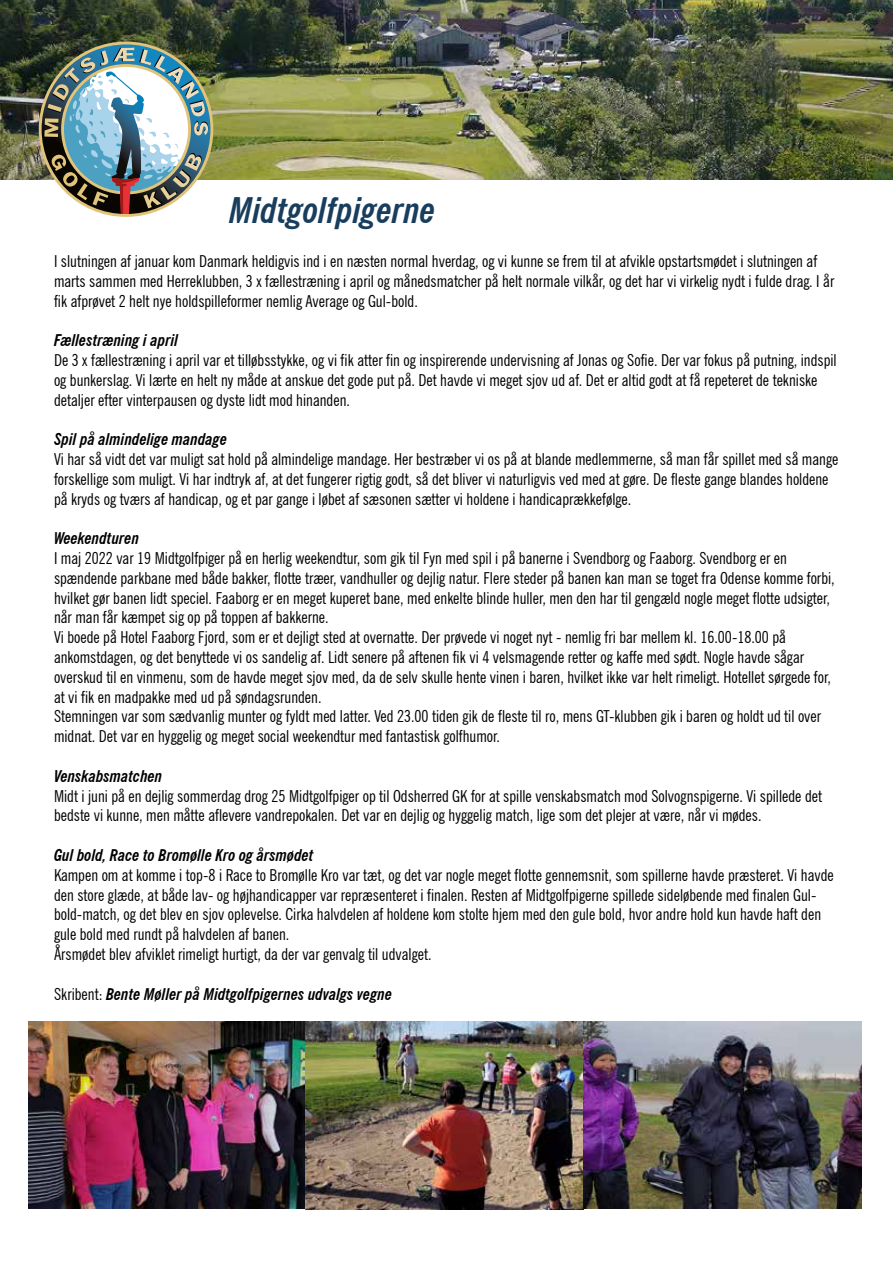
<style>
.page{position:relative;width:893px;height:1263px;background:#fff}
.page>*{position:absolute;margin:0;border:0;box-sizing:border-box;transform-origin:0 0}
.t1{font:italic 700 condensed 36px "News Gothic BT";color:#193e5d}
.t2{font:condensed 16.5px/19.8px "News Gothic BT";color:#000}
.t3{font:italic 700 condensed 16.5px "News Gothic BT";color:#000}
.s1{font-weight:400;font-style:normal}
</style>
<div class="page">
<img style="left:0;top:0;width:893px;height:180px">
<img style="left:44px;top:48px;width:164px;height:167px">
<img style="left:29px;top:1022px;width:832px;height:187px">
<h1 class="t1" style="left:230px;top:188px;width:207px">Midtgolfpigerne</h1>
<p class="t2" style="left:54px;top:251px;width:782px">I slutningen af januar kom Danmark heldigvis ind i en næsten normal hverdag, og vi kunne se frem til at afvikle opstartsmødet i slutningen af marts sammen med Herreklubben, 3 x fællestræning i april og månedsmatcher på helt normale vilkår, og det har vi virkelig nydt i fulde drag. I år fik afprøvet 2 helt nye holdspilleformer nemlig Average og Gul-bold.</p>
<p class="t3" style="left:54px;top:330px;width:126px">Fællestræning i april</p>
<p class="t2" style="left:54px;top:350px;width:784px">De 3 x fællestræning i april var et tilløbsstykke, og vi fik atter fin og inspirerende undervisning af Jonas og Sofie. Der var fokus på putning, indspil og bunkerslag. Vi lærte en helt ny måde at anskue det gode put på. Det havde vi meget sjov ud af. Det er altid godt at få repeteret de tekniske detaljer efter vinterpausen og dyste lidt mod hinanden.</p>
<p class="t3" style="left:54px;top:429px;width:175px">Spil på almindelige mandage</p>
<p class="t2" style="left:54px;top:449px;width:786px">Vi har så vidt det var muligt sat hold på almindelige mandage. Her bestræber vi os på at blande medlemmerne, så man får spillet med så mange forskellige som muligt. Vi har indtryk af, at det fungerer rigtig godt, så det bliver vi naturligvis ved med at gøre. De fleste gange blandes holdene på kryds og tværs af handicap, og et par gange i løbet af sæsonen sætter vi holdene i handicaprækkefølge.</p>
<p class="t3" style="left:54px;top:528px;width:87px">Weekendturen</p>
<p class="t2" style="left:54px;top:548px;width:782px">I maj 2022 var 19 Midtgolfpiger på en herlig weekendtur, som gik til Fyn med spil i på banerne i Svendborg og Faaborg. Svendborg er en spændende parkbane med både bakker, flotte træer, vandhuller og dejlig natur. Flere steder på banen kan man se toget fra Odense komme forbi, hvilket gør banen lidt speciel. Faaborg er en meget kuperet bane, med enkelte blinde huller, men den har til gengæld nogle meget flotte udsigter, når man får kæmpet sig op på toppen af bakkerne.<br>Vi boede på Hotel Faaborg Fjord, som er et dejligt sted at overnatte. Der prøvede vi noget nyt - nemlig fri bar mellem kl. 16.00-18.00 på ankomstdagen, og det benyttede vi os sandelig af. Lidt senere på aftenen fik vi 4 velsmagende retter og kaffe med sødt. Nogle havde sågar overskud til en vinmenu, som de havde meget sjov med, da de selv skulle hente vinen i baren, hvilket ikke var helt rimeligt. Hotellet sørgede for, at vi fik en madpakke med ud på søndagsrunden.<br>Stemningen var som sædvanlig munter og fyldt med latter. Ved 23.00 tiden gik de fleste til ro, mens GT-klubben gik i baren og holdt ud til over midnat. Det var en hyggelig og meget social weekendtur med fantastisk golfhumor.</p>
<p class="t3" style="left:54px;top:766px;width:110px">Venskabsmatchen</p>
<p class="t2" style="left:54px;top:786px;width:770px">Midt i juni på en dejlig sommerdag drog 25 Midtgolfpiger op til Odsherred GK for at spille venskabsmatch mod Solvognspigerne. Vi spillede det bedste vi kunne, men måtte aflevere vandrepokalen. Det var en dejlig og hyggelig match, lige som det plejer at være, når vi mødes.</p>
<p class="t3" style="left:54px;top:845px;width:261px">Gul bold, Race to Bromølle Kro og årsmødet</p>
<p class="t2" style="left:54px;top:865px;width:781px">Kampen om at komme i top-8 i Race to Bromølle Kro var tæt, og det var nogle meget flotte gennemsnit, som spillerne havde præsteret. Vi havde den store glæde, at både lav- og højhandicapper var repræsenteret i finalen. Resten af Midtgolfpigerne spillede sideløbende med finalen Gul&shy;bold-match, og det blev en sjov oplevelse. Cirka halvdelen af holdene kom stolte hjem med den gule bold, hvor andre hold kun havde haft den gule bold med rundt på halvdelen af banen.<br>Årsmødet blev afviklet rimeligt hurtigt, da der var genvalg til udvalget.</p>
<p class="t3" style="left:54px;top:984px;width:340px"><span class="s1">Skribent:</span> Bente Møller på Midtgolfpigernes udvalgs vegne</p>
</div>
